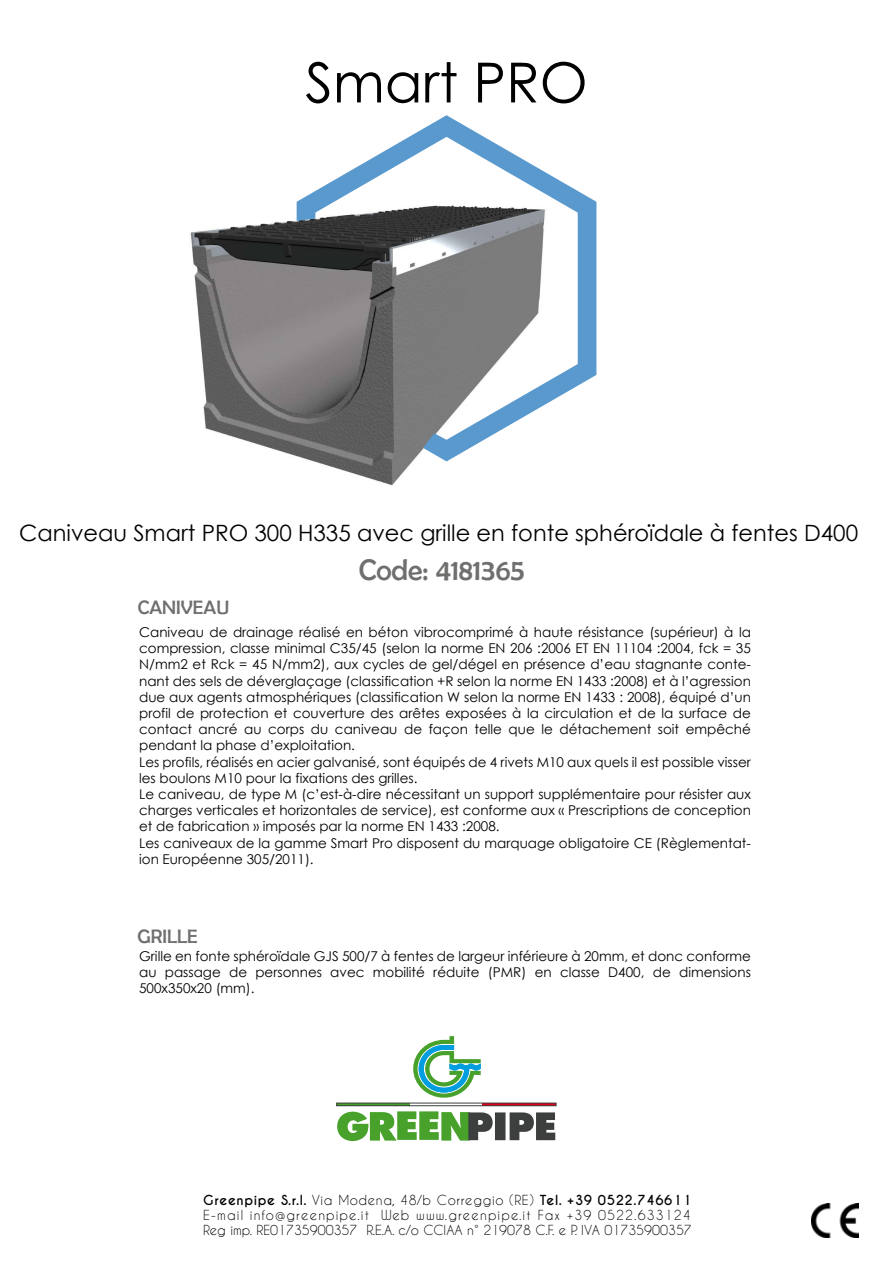
<style>
.page{position:relative;width:893px;height:1263px;background:#fff}
.page>*{position:absolute;margin:0;border:0;box-sizing:border-box;transform-origin:0 0}
.t1{font:55.35px "Century Gothic";color:#000}
.t2{font:29.85px "Berlin Sans FB";color:#6f6f6e}
.t3{font:22.5px "Century Gothic";color:#000}
.t4{font:19.5px "Berlin Sans FB";color:#6f6f6e}
.t5{font:13.5px/16.2px "Century Gothic";color:#000}
.t6{font:13.05px/15.1px "Caviar Dreams";color:#000;text-align:justify}
.s1{font-weight:700}
</style>
<div class="page">
<img style="left:811px;top:1203px;width:48px;height:34px">
<svg style="left:336px;top:1036px;width:220px;height:105px"></svg>
<img style="left:190px;top:201px;width:257px;height:285px">
<svg style="left:297px;top:115px;width:299px;height:346px"></svg>
<p class="t1" style="left:305px;top:44px;width:284px">Smart PRO</p>
<p class="t3" style="left:19px;top:518px;width:840px">Caniveau Smart PRO 300 H335 avec grille en fonte sphéroïdale à fentes D400</p>
<p class="t2" style="left:359px;top:553px;width:168px">Code: 4181365</p>
<p class="t4" style="left:138px;top:596px;width:93px">CANIVEAU</p>
<p class="t5" style="left:139px;top:624px;width:613px">Caniveau de drainage réalisé en béton vibrocomprimé à haute résistance (supérieur) à la compression, classe minimal C35/45 (selon la norme EN 206 :2006 ET EN 11104 :2004, fck = 35<br>N/mm2 et Rck = 45 N/mm2), aux cycles de gel/dégel en présence d’eau stagnante conte&shy;nant des sels de déverglaçage (classification +R selon la norme EN 1433 :2008) et à l’agression due aux agents atmosphériques (classification W selon la norme EN 1433 : 2008), équipé d’un profil de protection et couverture des arêtes exposées à la circulation et de la surface de contact ancré au corps du caniveau de façon telle que le détachement soit empêché pendant la phase d’exploitation.<br>Les profils, réalisés en acier galvanisé, sont équipés de 4 rivets M10 aux quels il est possible visser les boulons M10 pour la fixations des grilles.<br>Le caniveau, de type M (c’est-à-dire nécessitant un support supplémentaire pour résister aux charges verticales et horizontales de service), est conforme aux « Prescriptions de conception et de fabrication » imposés par la norme EN 1433 :2008.<br>Les caniveaux de la gamme Smart Pro disposent du marquage obligatoire CE (Règlementat&shy;ion Européenne 305/2011).</p>
<p class="t4" style="left:138px;top:926px;width:62px">GRILLE</p>
<p class="t5" style="left:139px;top:948px;width:613px;text-align:justify">Grille en fonte sphéroïdale GJS 500/7 à fentes de largeur inférieure à 20mm, et donc conforme au passage de personnes avec mobilité réduite (PMR) en classe D400, de dimensions 500x350x20 (mm).</p>
<p class="t6" style="left:203px;top:1192px;width:490px"><span class="s1">Greenpipe S.r.l.</span> Via Modena, 48/b Correggio (RE) <span class="s1">Tel. +39 0522.746611<br></span>E-mail info@greenpipe.it Web www.greenpipe.it Fax +39 0522.633124<br>Reg imp. RE01735900357 R.E.A. c/o CCIAA n° 219078 C.F. e P. IVA 01735900357</p>
</div>
